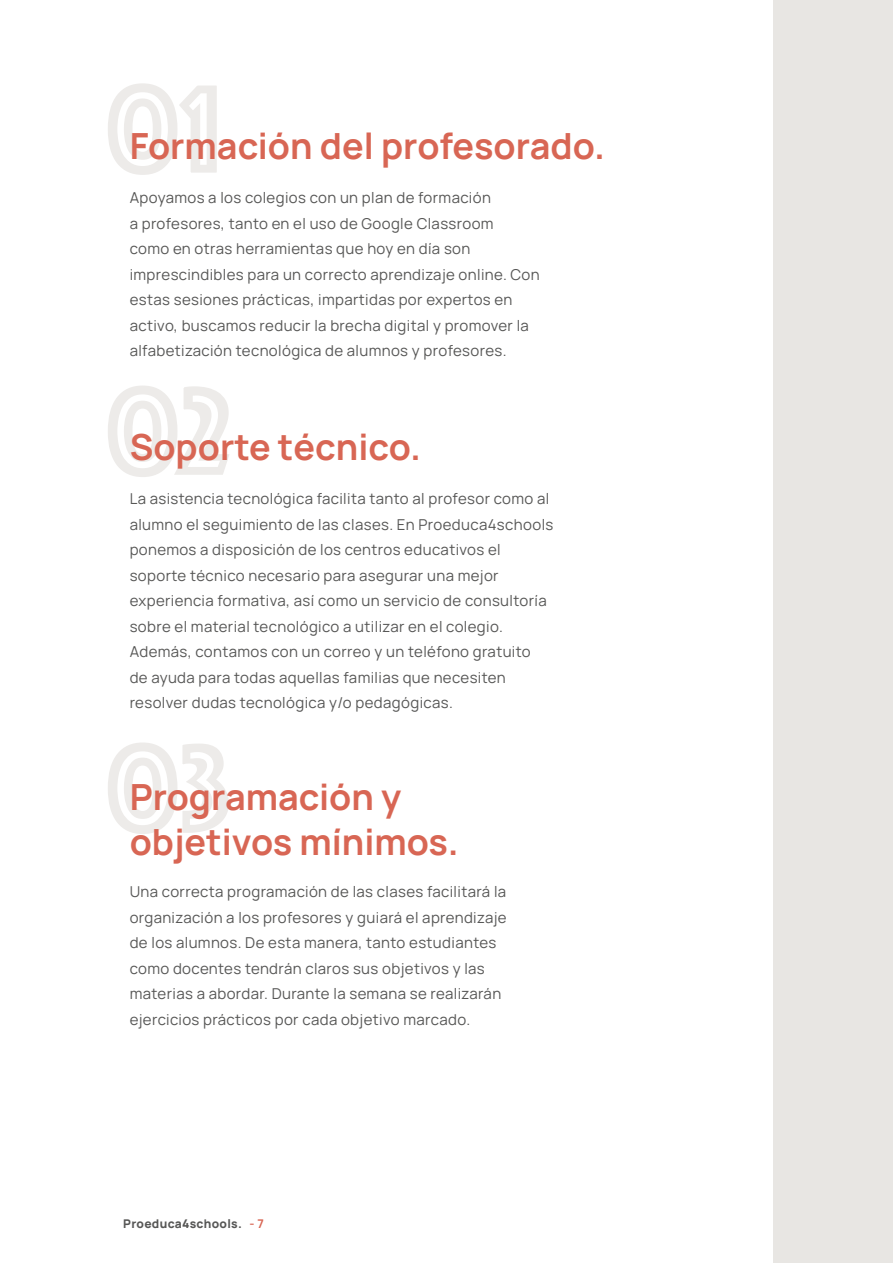
<style>
.page{position:relative;width:893px;height:1263px;background:#fff}
.page>*{position:absolute;margin:0;border:0;box-sizing:border-box;transform-origin:0 0}
.t1{font:700 36px/45px "Manrope";color:#d86654}
.t2{font:15px/25.5px "Manrope";letter-spacing:.025em;color:#575756}
.t3{font:800 12px "Manrope";letter-spacing:.025em;color:#575756}
.s1{font-weight:700;color:#d86654}
</style>
<div class="page">
<svg style="left:108px;top:83px;width:109px;height:92px"></svg>
<div style="left:774px;top:0;width:119px;height:1263px;background:#e8e6e3"></div>
<svg style="left:108px;top:386px;width:121px;height:91px"></svg>
<svg style="left:108px;top:742px;width:121px;height:92px"></svg>
<h1 class="t1" style="left:130px;top:122px;width:477px">Formación del profesorado.</h1>
<p class="t2" style="left:130px;top:184px;width:412px">Apoyamos a los colegios con un plan de formación<br>a profesores, tanto en el uso de Google Classroom<br>como en otras herramientas que hoy en día son imprescindibles para un correcto aprendizaje online. Con estas sesiones prácticas, impartidas por expertos en activo, buscamos reducir la brecha digital y promover la alfabetización tecnológica de alumnos y profesores.</p>
<h1 class="t1" style="left:130px;top:423px;width:293px">Soporte técnico.</h1>
<p class="t2" style="left:130px;top:486px;width:425px">La asistencia tecnológica facilita tanto al profesor como al alumno el seguimiento de las clases. En Proeduca4schools ponemos a disposición de los centros educativos el soporte técnico necesario para asegurar una mejor experiencia formativa, así como un servicio de consultoría sobre el material tecnológico a utilizar en el colegio.<br>Además, contamos con un correo y un teléfono gratuito<br>de ayuda para todas aquellas familias que necesiten resolver dudas tecnológica y/o pedagógicas.</p>
<h1 class="t1" style="left:130px;top:773px;width:331px">Programación y objetivos mínimos.</h1>
<p class="t2" style="left:130px;top:878px;width:378px">Una correcta programación de las clases facilitará la organización a los profesores y guiará el aprendizaje de los alumnos. De esta manera, tanto estudiantes como docentes tendrán claros sus objetivos y las materias a abordar. Durante la semana se realizarán ejercicios prácticos por cada objetivo marcado.</p>
<p class="t3" style="left:123px;top:1215px;width:142px">Proeduca4schools. <span class="s1">- 7</span></p>
</div>
